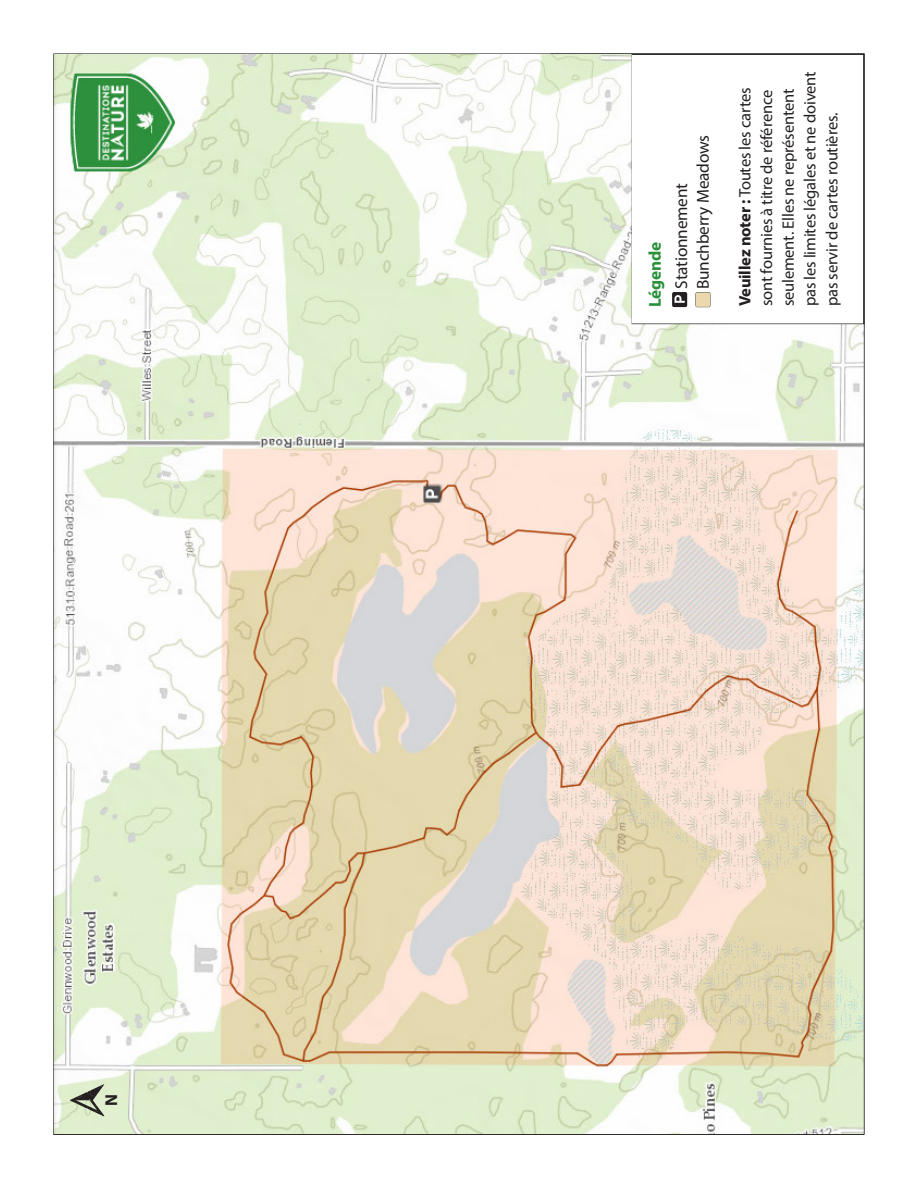
<style>
.page{position:relative;width:918px;height:1188px;background:#fff}
.page>*{position:absolute;margin:0;border:0;box-sizing:border-box;transform-origin:0 0}
.Property_Info_AND_Ma{font:17.25px "Myriad Pro";letter-spacing:-.01em;color:#231f20}
.Property_Info_AND_Ma-2{font:700 17.25px "Myriad Pro";letter-spacing:-.01em;color:#2a913b}
.t1{font:700 17.25px "Myriad Pro";color:#231f20}
.Property_Info_AND_Ma-3{font:16.5px/21.8px "Myriad Pro";letter-spacing:-.01em;color:#231f20}
.s1{font-weight:700}
</style>
<div class="page">
<img style="left:54px;top:54px;width:810px;height:1080px">
<svg style="left:70px;top:1084px;width:34px;height:32px"></svg>
<svg style="left:695px;top:292px;width:15px;height:15px"></svg>
<div style="left:696px;top:293px;width:14px;height:14px;background:#ebd8ad"></div>
<p class="t1" style="left:100px;top:1106px;width:13px;rotate:-90deg">N</p>
<p class="Property_Info_AND_Ma-2" style="left:644px;top:307px;width:67px;rotate:-90deg">Légende</p>
<p class="Property_Info_AND_Ma" style="left:671px;top:289px;width:107px;rotate:-90deg">Stationnement</p>
<p class="Property_Info_AND_Ma" style="left:693px;top:289px;width:156px;rotate:-90deg">Bunchberry Meadows</p>
<p class="Property_Info_AND_Ma-3" style="left:734px;top:306px;width:237px;rotate:-90deg"><span class="s1">Veuillez noter :</span> Toutes les cartes sont fournies à titre de référence seulement. Elles ne représentent pas les limites légales et ne doivent pas servir de cartes routières.</p>
</div>
